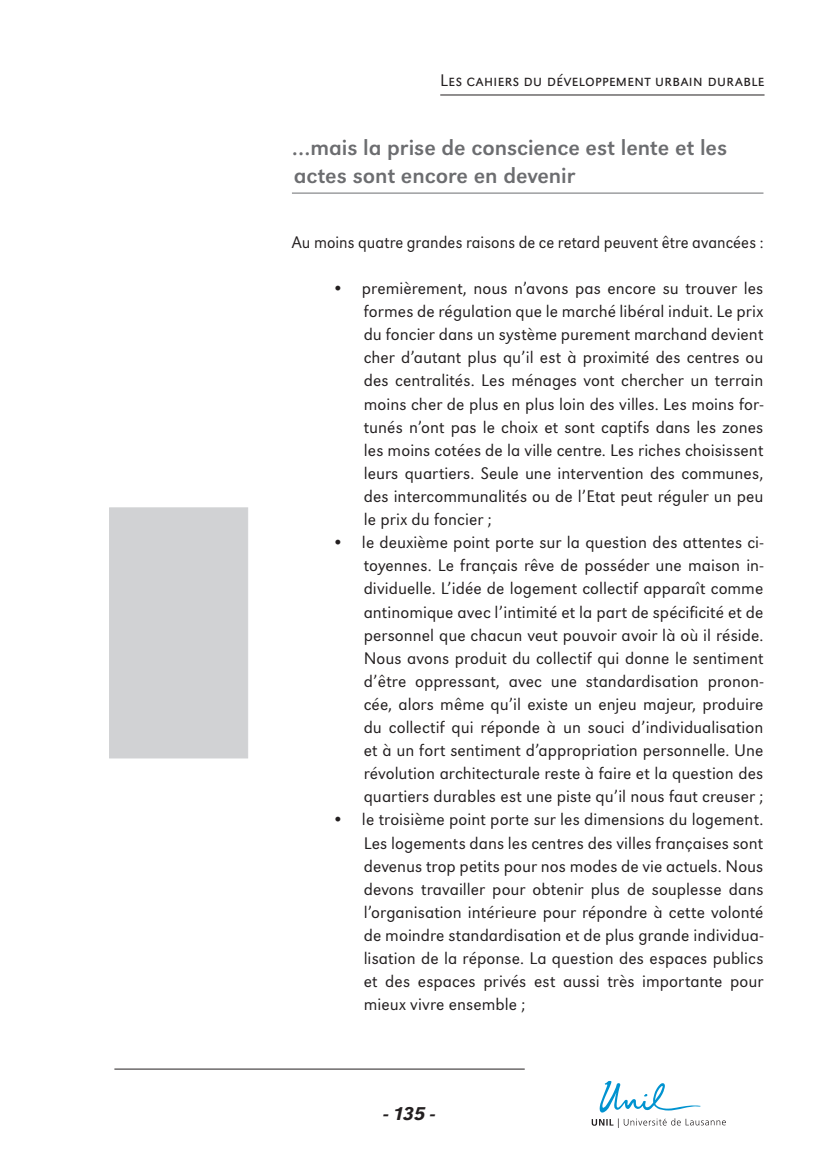
<style>
.page{position:relative;width:819px;height:1166px;background:#fff}
.page>*{position:absolute;margin:0;border:0;box-sizing:border-box;transform-origin:0 0}
.t1{font:22.75px/27.3px "URW Grotesk T";letter-spacing:-.005em;color:#6c6d70}
.t2{font:italic 500 19.25px "URW Grotesk T";color:#231f20}
.t3{font:300 17.5px/23.1px "URW Grotesk T";letter-spacing:.005em;color:#231f20;text-align:justify}
.t4{font:300 17.5px "URW Grotesk T";letter-spacing:.005em;color:#231f20;scale:.95 1}
.t5{font:300 17.5px "URW Grotesk SCT";letter-spacing:.005em;color:#231f20}
</style>
<div class="page">
<hr style="left:440px;top:95px;width:324px;height:1px;background:#231f20">
<svg style="left:591px;top:1081px;width:135px;height:47px"></svg>
<div style="left:109px;top:507px;width:139px;height:251px;background:#d1d2d4"></div>
<hr style="left:114px;top:1069px;width:410px;height:1px;background:#231f20">
<hr style="left:292px;top:193px;width:471px;height:1px;background:#6c6d70">
<p class="t5" style="left:440px;top:70px;width:326px">Les cahiers du développement urbain durable</p>
<h1 class="t1" style="left:292px;top:134px;width:437px">…mais la prise de conscience est lente et les actes sont encore en devenir</h1>
<p class="t4" style="left:292px;top:232px;width:498px">Au moins quatre grandes raisons de ce retard peuvent être avancées :</p>
<p class="t3" style="left:364px;top:276px;width:401px;text-indent:-32px">• premièrement, nous n’avons pas encore su trouver les formes de régulation que le marché libéral induit. Le prix du foncier dans un système purement marchand devient cher d’autant plus qu’il est à proximité des centres ou des centralités. Les ménages vont chercher un terrain moins cher de plus en plus loin des villes. Les moins for&shy;tunés n’ont pas le choix et sont captifs dans les zones les moins cotées de la ville centre. Les riches choisissent leurs quartiers. Seule une intervention des communes, des intercommunalités ou de l’Etat peut réguler un peu le prix du foncier ;</p>
<p class="t3" style="left:364px;top:531px;width:401px;text-indent:-32px">• le deuxième point porte sur la question des attentes ci&shy;toyennes. Le français rêve de posséder une maison in&shy;dividuelle. L’idée de logement collectif apparaît comme antinomique avec l’intimité et la part de spécificité et de personnel que chacun veut pouvoir avoir là où il réside.<br>Nous avons produit du collectif qui donne le sentiment d’être oppressant, avec une standardisation pronon&shy;cée, alors même qu’il existe un enjeu majeur, produire du collectif qui réponde à un souci d’individualisation et à un fort sentiment d’appropriation personnelle. Une révolution architecturale reste à faire et la question des quartiers durables est une piste qu’il nous faut creuser ;</p>
<p class="t3" style="left:364px;top:808px;width:401px;text-indent:-32px">• le troisième point porte sur les dimensions du logement.<br>Les logements dans les centres des villes françaises sont devenus trop petits pour nos modes de vie actuels. Nous devons travailler pour obtenir plus de souplesse dans l’organisation intérieure pour répondre à cette volonté de moindre standardisation et de plus grande individua&shy;lisation de la réponse. La question des espaces publics et des espaces privés est aussi très importante pour mieux vivre ensemble ;</p>
<p class="t2" style="left:383px;top:1102px;width:53px">- 135 -</p>
</div>
